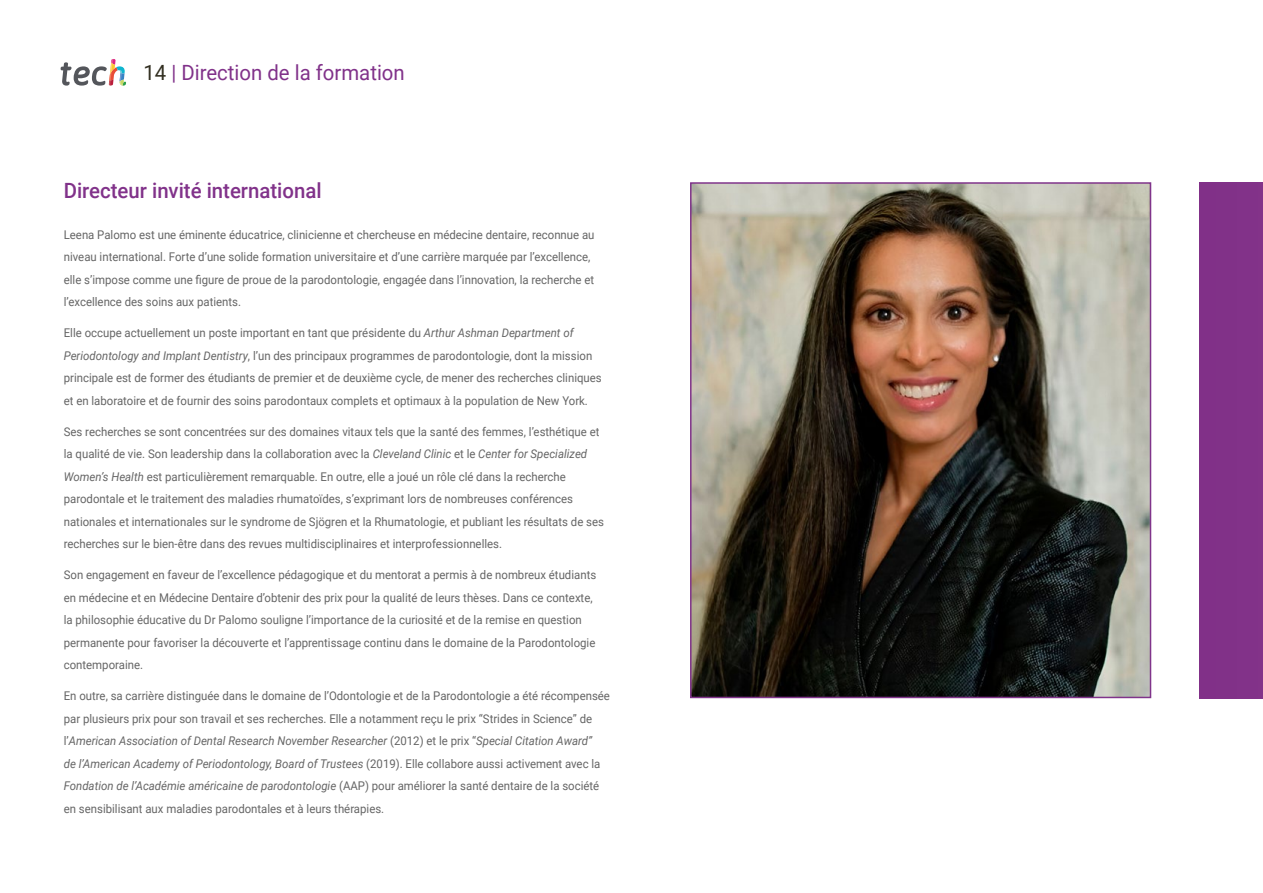
<style>
.page{position:relative;width:1263px;height:893px;background:#fff}
.page>*{position:absolute;margin:0;border:0;box-sizing:border-box;transform-origin:0 0}
.t1{font:500 21px "Roboto";color:#81328a}
.t2{font:21px "Roboto";color:#81328a}
.t3{font:12px/22.5px "Roboto";color:#656565;scale:.95 1}
.s1{color:#312e20}
.s2{font-style:italic}
</style>
<div class="page">
<img style="left:693px;top:185px;width:455px;height:510px">
<div style="left:690px;top:182px;width:461px;height:516px;border:2px solid #80348b"></div>
<div style="left:1199px;top:182px;width:64px;height:516px;background:#813188"></div>
<svg style="left:61px;top:59px;width:65px;height:27px"></svg>
<h1 class="t2" style="left:144px;top:57px;width:263px"><span class="s1">14</span> | Direction de la formation</h1>
<h1 class="t1" style="left:64px;top:176px;width:259px">Directeur invité international</h1>
<p class="t3" style="left:64px;top:223px;width:560px">Leena Palomo est une éminente éducatrice, clinicienne et chercheuse en médecine dentaire, reconnue au niveau international. Forte d’une solide formation universitaire et d’une carrière marquée par l’excellence, elle s’impose comme une figure de proue de la parodontologie, engagée dans l’innovation, la recherche et l’excellence des soins aux patients.</p>
<p class="t3" style="left:64px;top:321px;width:568px">Elle occupe actuellement un poste important en tant que présidente du <span class="s2">Arthur Ashman Department of Periodontology and Implant Dentistry</span>, l’un des principaux programmes de parodontologie, dont la mission principale est de former des étudiants de premier et de deuxième cycle, de mener des recherches cliniques et en laboratoire et de fournir des soins parodontaux complets et optimaux à la population de New York.</p>
<p class="t3" style="left:64px;top:420px;width:570px">Ses recherches se sont concentrées sur des domaines vitaux tels que la santé des femmes, l’esthétique et la qualité de vie. Son leadership dans la collaboration avec la <span class="s2">Cleveland Clinic</span> et le <span class="s2">Center for Specialized Women’s Health</span> est particulièrement remarquable. En outre, elle a joué un rôle clé dans la recherche parodontale et le traitement des maladies rhumatoïdes, s’exprimant lors de nombreuses conférences nationales et internationales sur le syndrome de Sjögren et la Rhumatologie, et publiant les résultats de ses recherches sur le bien-être dans des revues multidisciplinaires et interprofessionnelles.</p>
<p class="t3" style="left:64px;top:563px;width:562px">Son engagement en faveur de l’excellence pédagogique et du mentorat a permis à de nombreux étudiants en médecine et en Médecine Dentaire d’obtenir des prix pour la qualité de leurs thèses. Dans ce contexte, la philosophie éducative du Dr Palomo souligne l’importance de la curiosité et de la remise en question permanente pour favoriser la découverte et l’apprentissage continu dans le domaine de la Parodontologie contemporaine.</p>
<p class="t3" style="left:64px;top:684px;width:576px">En outre, sa carrière distinguée dans le domaine de l’Odontologie et de la Parodontologie a été récompensée par plusieurs prix pour son travail et ses recherches. Elle a notamment reçu le prix “Strides in Science” de l’<span class="s2">American Association of Dental Research November Researcher</span> (2012) et le prix “<span class="s2">Special Citation Award”<br>de l’American Academy of Periodontology, Board of Trustees</span> (2019). Elle collabore aussi activement avec la <span class="s2">Fondation de l’Académie américaine de parodontologie</span> (AAP) pour améliorer la santé dentaire de la société en sensibilisant aux maladies parodontales et à leurs thérapies.</p>
</div>
